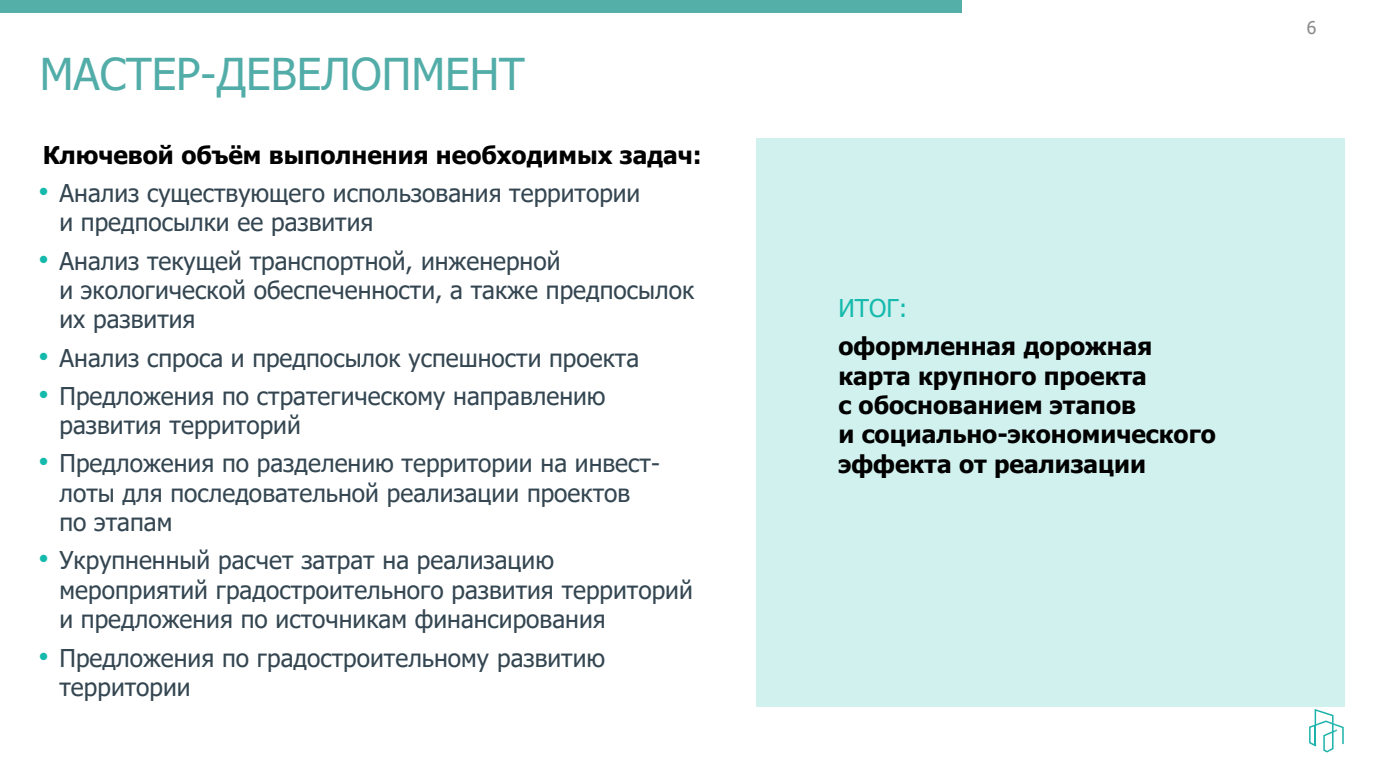
<style>
.page{position:relative;width:1386px;height:780px;background:#fff}
.page>*{position:absolute;margin:0;border:0;box-sizing:border-box;transform-origin:0 0}
.t1{font:43.75px "Tahoma";color:#52ada8}
.t2{font:24.5px/29.4px "Tahoma";color:#344651}
.t3{font:700 24.5px/29.4px "Tahoma";color:#000}
.t4{font:24.5px "Tahoma";color:#16baad}
.t5{font:17.5px "Tahoma";color:#898989}
.s1{font-family:"Arial";font-size:29.4px;color:#16baad}
</style>
<div class="page">
<svg style="left:1309px;top:709px;width:34px;height:43px"></svg>
<div style="left:756px;top:138px;width:588px;height:568px;background:#d1f1ee"></div>
<div style="left:0;top:0;width:961px;height:12px;background:#54afa9"></div>
<h2 class="t1" style="left:40px;top:44px;width:486px">МАСТЕР-ДЕВЕЛОПМЕНТ</h2>
<p class="t3" style="left:43px;top:141px;width:660px">Ключевой объём выполнения необходимых задач:</p>
<p class="t2" style="left:60px;top:179px;width:582px;text-indent:-21px"><span class="s1">•</span> Анализ существующего использования территории и предпосылки ее развития</p>
<p class="t2" style="left:60px;top:247px;width:636px;text-indent:-21px"><span class="s1">•</span> Анализ текущей транспортной, инженерной<br>и экологической обеспеченности, а также предпосылок их развития</p>
<p class="t2" style="left:38px;top:344px;width:602px"><span class="s1">•</span> Анализ спроса и предпосылок успешности проекта</p>
<p class="t2" style="left:60px;top:382px;width:547px;text-indent:-21px"><span class="s1">•</span> Предложения по стратегическому направлению развития территорий</p>
<p class="t2" style="left:60px;top:450px;width:602px;text-indent:-21px"><span class="s1">•</span> Предложения по разделению территории на инвест&shy;лоты для последовательной реализации проектов по этапам</p>
<p class="t2" style="left:60px;top:547px;width:634px;text-indent:-21px"><span class="s1">•</span> Укрупненный расчет затрат на реализацию мероприятий градостроительного развития территорий и предложения по источникам финансирования</p>
<p class="t2" style="left:60px;top:644px;width:547px;text-indent:-21px"><span class="s1">•</span> Предложения по градостроительному развитию территории</p>
<p class="t5" style="left:1306px;top:16px;width:11px">6</p>
<p class="t4" style="left:838px;top:291px;width:71px">ИТОГ:</p>
<p class="t3" style="left:838px;top:332px;width:379px">оформленная дорожная карта крупного проекта<br>с обоснованием этапов<br>и социально-экономического эффекта от реализации</p>
</div>
